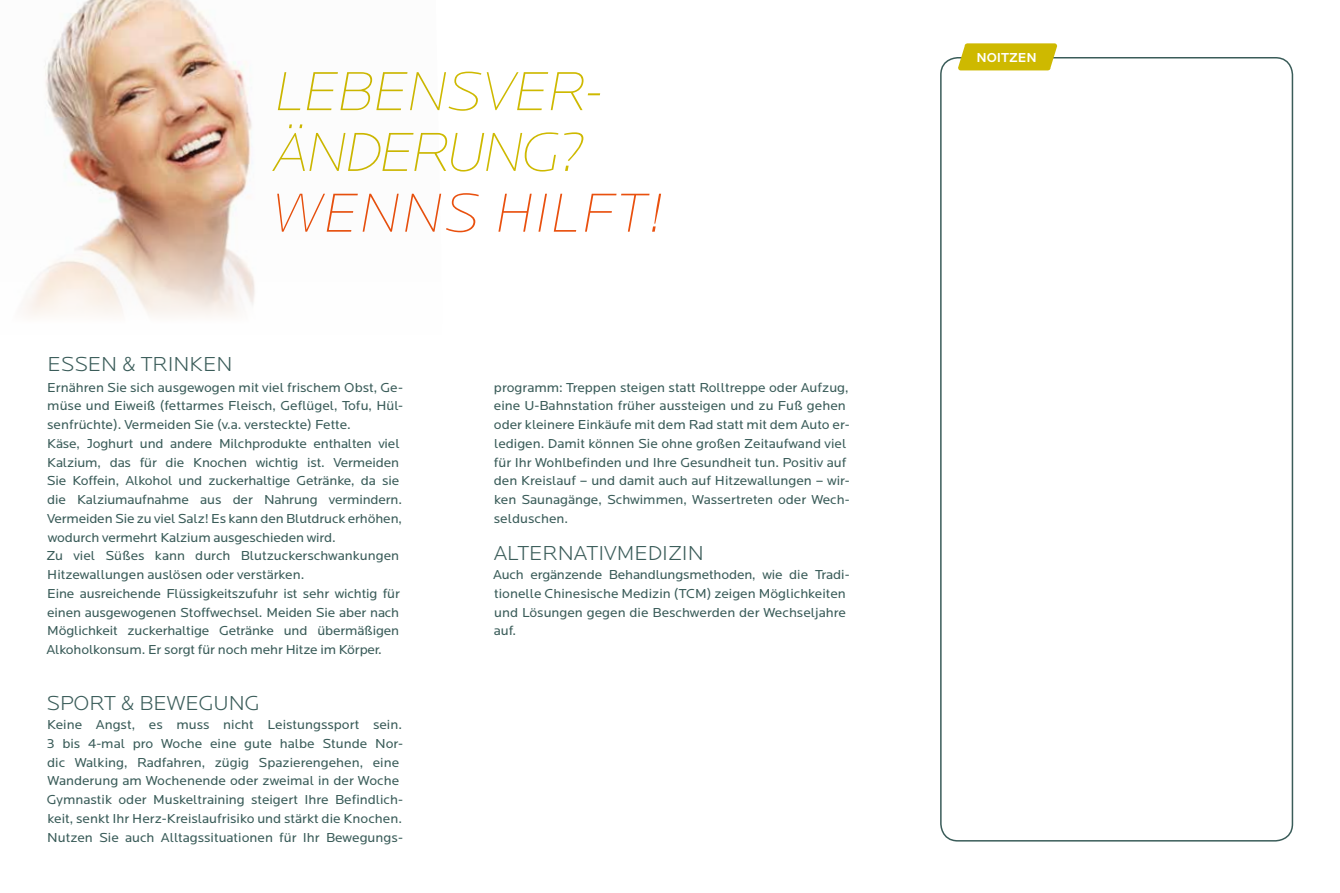
<style>
.page{position:relative;width:1340px;height:893px;background:#fff}
.page>*{position:absolute;margin:0;border:0;box-sizing:border-box;transform-origin:0 0}
.t1{font:italic 200 57px/60.8px "Locator";letter-spacing:-.01em;color:#ceb900}
.t2{font:italic 200 57px "Locator";letter-spacing:.03em;color:#e9500e}
.t3{font:300 21px "Locator";color:#3a5c59}
.t4{font:13.5px/18.8px "Locator";color:#3a5c59}
.t5{font:500 13.5px "Locator";color:#fff}
</style>
<div class="page">
<img style="left:25px;top:0;width:230px;height:316px">
<div style="left:940px;top:57px;width:353px;height:785px;border:2px solid #3a5c59;border-radius:17px"></div>
<svg style="left:958px;top:43px;width:99px;height:27px;background:#d1be13"></svg>
<h1 class="t1" style="left:273px;top:61px;width:331px">LEBENSVER-<br>ÄNDERUNG?</h1>
<h1 class="t2" style="left:272px;top:182px;width:392px">WENNS HILFT!</h1>
<h2 class="t3" style="left:48px;top:352px;width:186px">ESSEN &amp; TRINKEN</h2>
<p class="t4" style="left:46px;top:378px;width:358px">Ernähren Sie sich ausgewogen mit viel frischem Obst, Ge&shy;müse und Eiweiß (fettarmes Fleisch, Geflügel, Tofu, Hül&shy;senfrüchte). Vermeiden Sie (v.a. versteckte) Fette.<br>Käse, Joghurt und andere Milchprodukte enthalten viel Kalzium, das für die Knochen wichtig ist. Vermeiden Sie Koffein, Alkohol und zuckerhaltige Getränke, da sie die Kalziumaufnahme aus der Nahrung vermindern.<br>Vermeiden Sie zu viel Salz! Es kann den Blutdruck erhöhen, wodurch vermehrt Kalzium ausgeschieden wird.<br>Zu viel Süßes kann durch Blutzuckerschwankungen Hitzewallungen auslösen oder verstärken.<br>Eine ausreichende Flüssigkeitszufuhr ist sehr wichtig für einen ausgewogenen Stoffwechsel. Meiden Sie aber nach Möglichkeit zuckerhaltige Getränke und übermäßigen Alkoholkonsum. Er sorgt für noch mehr Hitze im Körper.</p>
<h2 class="t3" style="left:46px;top:691px;width:215px">SPORT &amp; BEWEGUNG</h2>
<p class="t4" style="left:47px;top:715px;width:358px">Keine Angst, es muss nicht Leistungssport sein.<br>3 bis 4-mal pro Woche eine gute halbe Stunde Nor&shy;dic Walking, Radfahren, zügig Spazierengehen, eine Wanderung am Wochenende oder zweimal in der Woche Gymnastik oder Muskeltraining steigert Ihre Befindlich&shy;keit, senkt Ihr Herz-Kreislaufrisiko und stärkt die Knochen.<br>Nutzen Sie auch Alltagssituationen für Ihr Bewegungs-</p>
<p class="t4" style="left:494px;top:378px;width:357px">programm: Treppen steigen statt Rolltreppe oder Aufzug, eine U-Bahnstation früher aussteigen und zu Fuß gehen oder kleinere Einkäufe mit dem Rad statt mit dem Auto er&shy;ledigen. Damit können Sie ohne großen Zeitaufwand viel für Ihr Wohlbefinden und Ihre Gesundheit tun. Positiv auf den Kreislauf – und damit auch auf Hitzewallungen – wir&shy;ken Saunagänge, Schwimmen, Wassertreten oder Wech&shy;selduschen.</p>
<h2 class="t3" style="left:493px;top:541px;width:212px">ALTERNATIVMEDIZIN</h2>
<p class="t4" style="left:493px;top:565px;width:358px">Auch ergänzende Behandlungsmethoden, wie die Tradi&shy;tionelle Chinesische Medizin (TCM) zeigen Möglichkeiten und Lösungen gegen die Beschwerden der Wechseljahre auf.</p>
<p class="t5" style="left:976px;top:50px;width:62px">NOITZEN</p>
</div>
